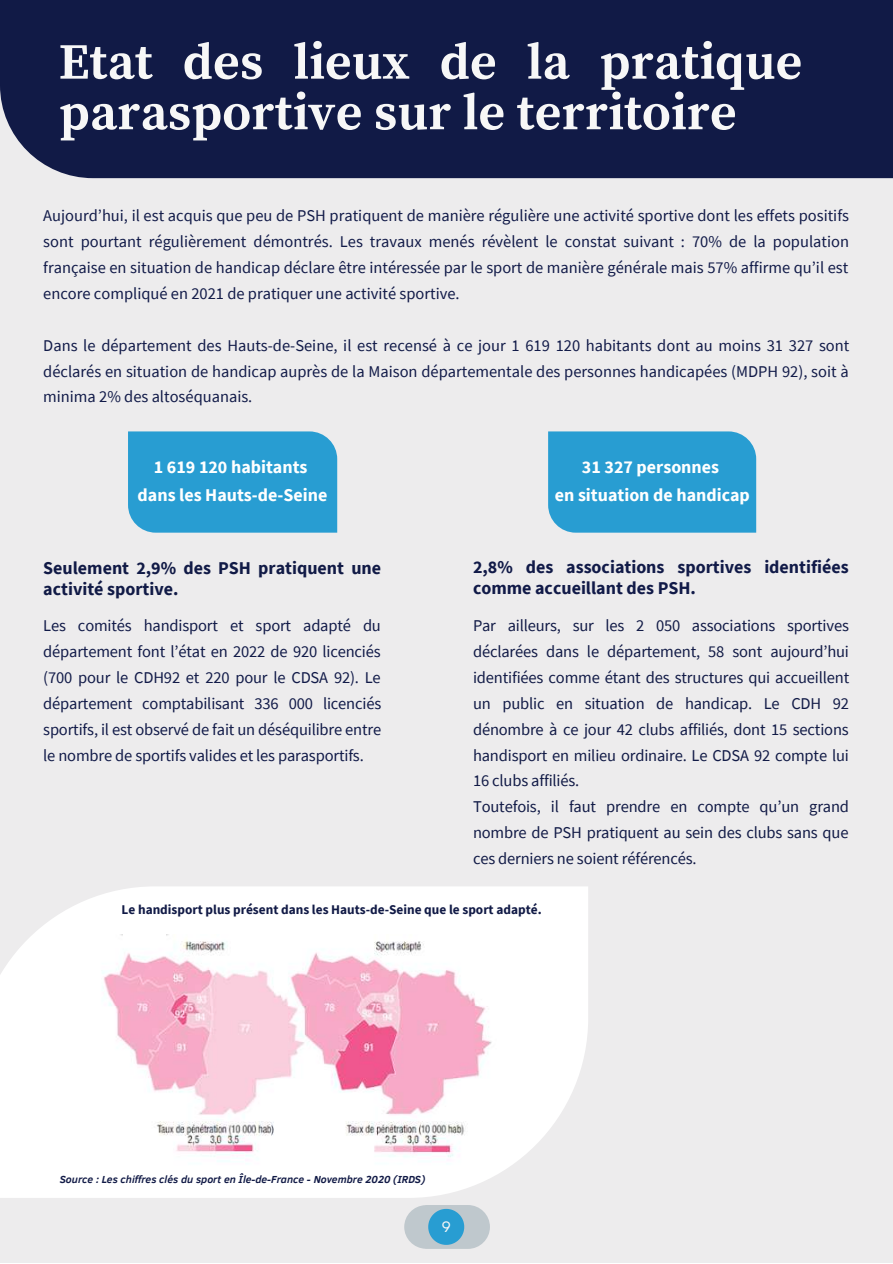
<style>
.page{position:relative;width:893px;height:1264px;background:#fff}
.page>*{position:absolute;margin:0;border:0;box-sizing:border-box;transform-origin:0 0}
.t1{font:700 51px/50.6px "Source Serif Pro";color:#f7f7f7}
.t2{font:700 18px/28px "Source Sans Pro";color:#fff;text-align:center}
.t3{font:700 18px/21.3px "Source Sans Pro";color:#111a48}
.t4{font:700 18px/21.3px "Source Sans Pro";color:#111a46}
.t5{font:16.5px/25.8px "Source Sans Pro";color:#111a48;text-align:justify}
.t6{font:16.5px/25.8px "Source Sans Pro";letter-spacing:-.01em;color:#111a46}
.t7{font:15px "Garet";color:#f7f7f7}
.t8{font:700 13.35px "Source Sans Pro";color:#111a46}
.t9{font:italic 700 10.5px "Clear Sans";color:#111a46}
</style>
<div class="page">
<div style="left:0;top:0;width:892px;height:1262px;background:#edeced"></div>
<div style="left:128px;top:431px;width:209px;height:101px;background:#289dd2"></div>
<div style="left:0;top:0;width:892px;height:178px;background:#111a46"></div>
<div style="left:548px;top:431px;width:208px;height:101px;background:#289dd2"></div>
<svg style="left:0;top:886px;width:588px;height:311px;fill:#fff"></svg>
<img style="left:88px;top:934px;width:411px;height:234px">
<div style="left:404px;top:1204px;width:86px;height:44px;background:#bfc8cd;border-radius:22px"></div>
<svg style="left:428px;top:1208px;width:36px;height:36px"></svg>
<h1 class="t1" style="left:59px;top:38px;width:745px">Etat des lieux de la pratique parasportive sur le territoire</h1>
<p class="t5" style="left:43px;top:203px;width:807px">Aujourd’hui, il est acquis que peu de PSH pratiquent de manière régulière une activité sportive dont les effets positifs sont pourtant régulièrement démontrés. Les travaux menés révèlent le constat suivant : 70% de la population française en situation de handicap déclare être intéressée par le sport de manière générale mais 57% affirme qu’il est encore compliqué en 2021 de pratiquer une activité sportive.</p>
<p class="t5" style="left:43px;top:332px;width:807px">Dans le département des Hauts-de-Seine, il est recensé à ce jour 1 619 120 habitants dont au moins 31 327 sont déclarés en situation de handicap auprès de la Maison départementale des personnes handicapées (MDPH 92), soit à minima 2% des altoséquanais.</p>
<p class="t2" style="left:138px;top:452px;width:191px">1 619 120 habitants dans les Hauts-de-Seine</p>
<p class="t2" style="left:554px;top:452px;width:196px">31 327 personnes<br>en situation de handicap</p>
<p class="t4" style="left:43px;top:556px;width:339px">Seulement 2,9% des PSH pratiquent une activité sportive.</p>
<p class="t3" style="left:473px;top:556px;width:377px">2,8% des associations sportives identifiées comme accueillant des PSH.</p>
<p class="t5" style="left:43px;top:612px;width:339px">Les comités handisport et sport adapté du département font l’état en 2022 de 920 licenciés (700 pour le CDH92 et 220 pour le CDSA 92). Le département comptabilisant 336 000 licenciés sportifs, il est observé de fait un déséquilibre entre le nombre de sportifs valides et les parasportifs.</p>
<p class="t6" style="left:473px;top:612px;width:378px">Par ailleurs, sur les 2 050 associations sportives déclarées dans le département, 58 sont aujourd’hui identifiées comme étant des structures qui accueillent un public en situation de handicap. Le CDH 92 dénombre à ce jour 42 clubs affiliés, dont 15 sections handisport en milieu ordinaire. Le CDSA 92 compte lui 16 clubs affiliés.<br>Toutefois, il faut prendre en compte qu’un grand nombre de PSH pratiquent au sein des clubs sans que ces derniers ne soient référencés.</p>
<p class="t8" style="left:122px;top:900px;width:421px">Le handisport plus présent dans les Hauts-de-Seine que le sport adapté.</p>
<p class="t9" style="left:60px;top:1171px;width:367px">Source : Les chiffres clés du sport en Île-de-France - Novembre 2020 (IRDS)</p>
<p class="t7" style="left:441px;top:1215px;width:11px">9</p>
</div>
